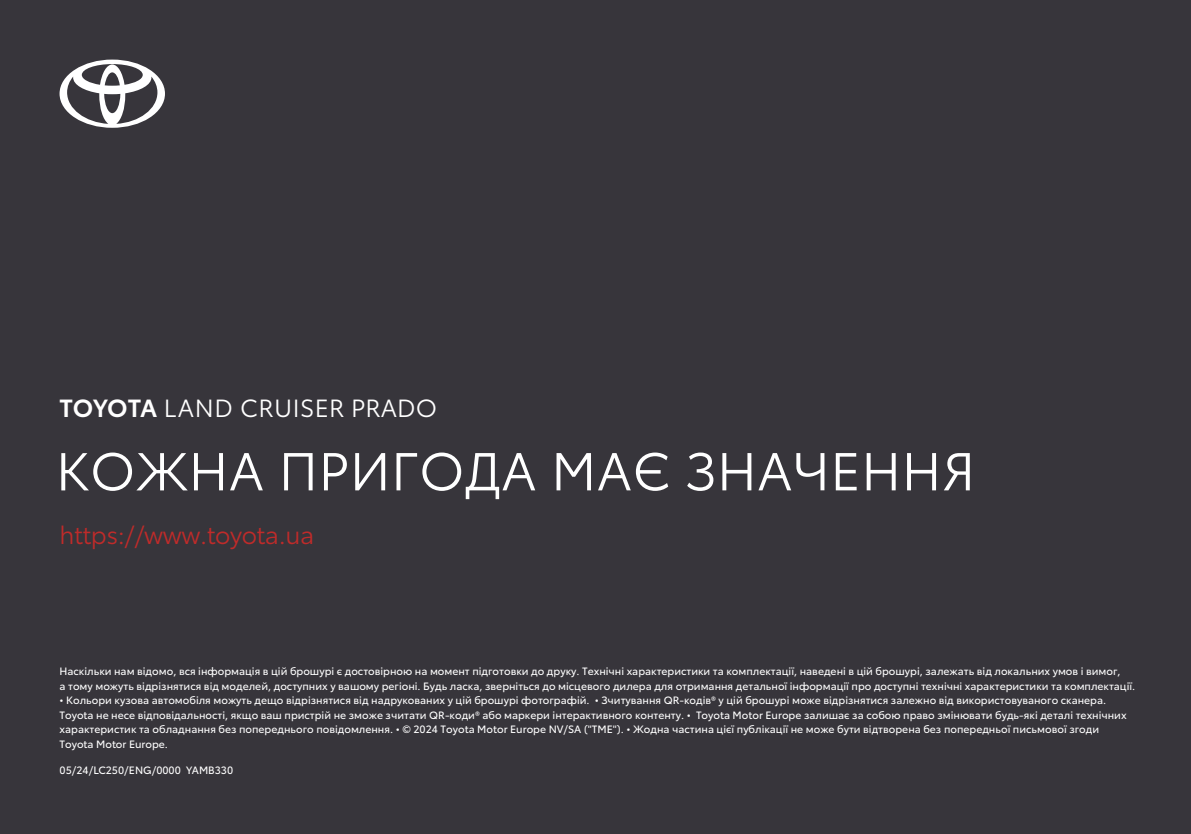
<style>
.page{position:relative;width:1191px;height:834px;background:#fff}
.page>*{position:absolute;margin:0;border:0;box-sizing:border-box;transform-origin:0 0}
.t1{font:52.5px "Toyota Type";letter-spacing:.01em;color:#fff}
.t2{font:24.5px "Toyota Type";letter-spacing:.015em;color:#fff}
.t3{font:24.5px "Toyota Type";letter-spacing:-.015em;color:#bf2b2a}
.t4{font:10.5px/14.5px "Toyota Type";color:#fff}
.s1{font-weight:600}
</style>
<div class="page">
<div style="left:0;top:0;width:1191px;height:833px;background:#37353b"></div>
<svg style="left:60px;top:60px;width:105px;height:68px"></svg>
<h2 class="t2" style="left:60px;top:390px;width:379px"><span class="s1">TOYOTA</span> LAND CRUISER PRADO</h2>
<h1 class="t1" style="left:56px;top:432px;width:920px">КОЖНА ПРИГОДА МАЄ ЗНАЧЕННЯ</h1>
<h2 class="t3" style="left:60px;top:517px;width:256px">https://www.toyota.ua</h2>
<p class="t4" style="left:60px;top:663px;width:1077px">Наскільки нам відомо, вся інформація в цій брошурі є достовірною на момент підготовки до друку. Технічні характеристики та комплектації, наведені в цій брошурі, залежать від локальних умов і вимог,<br>а тому можуть відрізнятися від моделей, доступних у вашому регіоні. Будь ласка, зверніться до місцевого дилера для отримання детальної інформації про доступні технічні характеристики та комплектації.</p>
<p class="t4" style="left:60px;top:692px;width:1068px">• Кольори кузова автомобіля можуть дещо відрізнятися від надрукованих у цій брошурі фотографій. • Зчитування QR-кодів® у цій брошурі може відрізнятися залежно від використовуваного сканера.<br>Toyota не несе відповідальності, якщо ваш пристрій не зможе зчитати QR-коди® або маркери інтерактивного контенту. • Toyota Motor Europe залишає за собою право змінювати будь-які деталі технічних характеристик та обладнання без попереднього повідомлення. • © 2024 Toyota Motor Europe NV/SA ("TME"). • Жодна частина цієї публікації не може бути відтворена без попередньої письмової згоди Toyota Motor Europe.</p>
<p class="t4" style="left:60px;top:762px;width:175px">05/24/LC250/ENG/0000 YAMB330</p>
</div>
